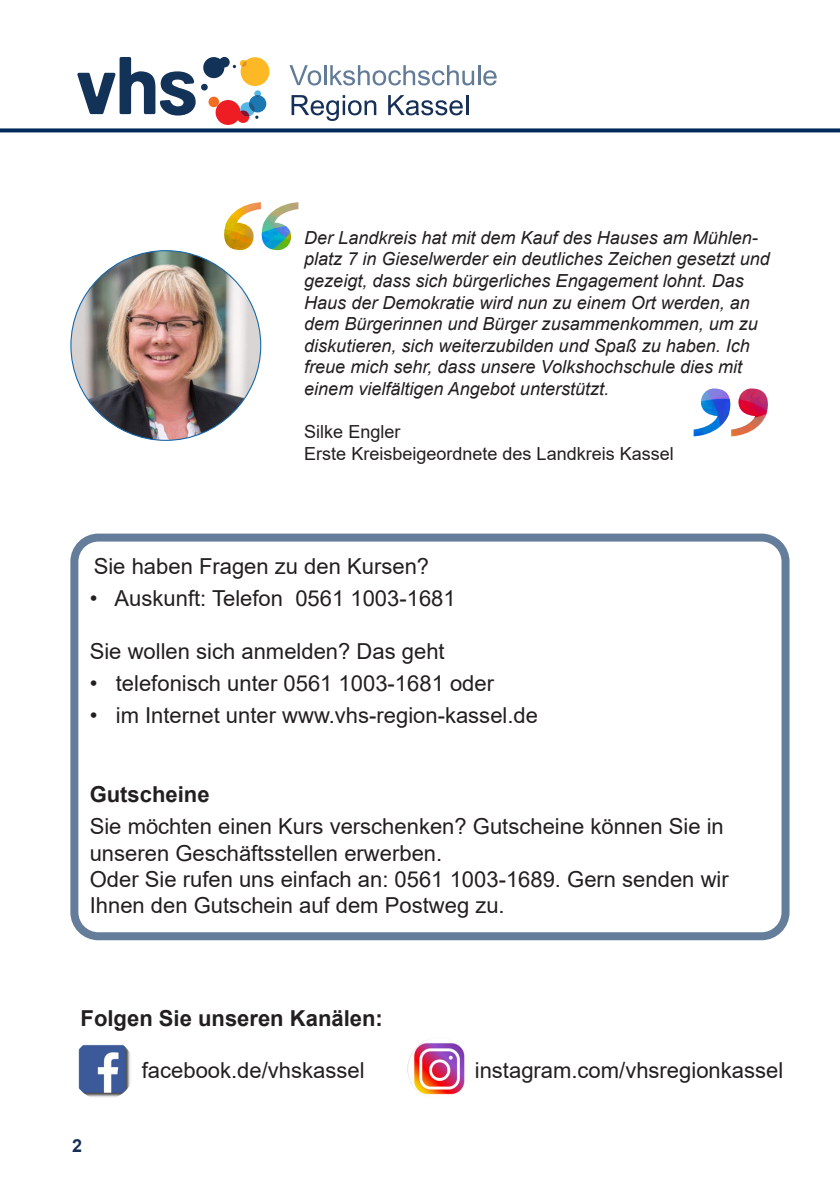
<style>
.page{position:relative;width:840px;height:1191px;background:#fff}
.page>*{position:absolute;margin:0;border:0;box-sizing:border-box;transform-origin:0 0}
.t1{font:22px/26.4px "Arial";color:#231f20}
.t2{font:700 22px "Arial";color:#231f20}
.t3{font:italic 18px/21.6px "Arial";color:#231f20}
.t4{font:18px/21.6px "Arial";color:#231f20}
.t5{font:700 18px "Arial";color:#172f57}
</style>
<div class="page">
<svg style="left:77px;top:57px;width:192px;height:68px"></svg>
<svg style="left:289px;top:65px;width:32px;height:20px"></svg>
<hr style="left:324px;top:65px;width:2px;height:20px;background:#627c98">
<svg style="left:330px;top:65px;width:144px;height:20px"></svg>
<hr style="left:477px;top:65px;width:3px;height:20px;background:#627c98">
<svg style="left:483px;top:70px;width:13px;height:15px"></svg>
<svg style="left:291px;top:95px;width:85px;height:26px"></svg>
<svg style="left:388px;top:95px;width:74px;height:20px"></svg>
<hr style="left:465px;top:95px;width:3px;height:20px;background:#163057">
<div style="left:70px;top:533px;width:719px;height:407px;border:8px solid #647d9b;border-radius:24px"></div>
<svg style="left:0;top:128px;width:839px;height:4px;background:#1c416d"></svg>
<img style="left:71px;top:251px;width:189px;height:189px;border-radius:95px">
<img style="left:261px;top:202px;width:37px;height:49px">
<img style="left:224px;top:202px;width:37px;height:49px">
<img style="left:693px;top:388px;width:37px;height:48px">
<img style="left:730px;top:388px;width:38px;height:48px">
<img style="left:78px;top:1044px;width:52px;height:53px">
<img style="left:407px;top:1037px;width:62px;height:63px;border-radius:31px">
<p class="t3" style="left:304px;top:227px;width:467px">Der Landkreis hat mit dem Kauf des Hauses am Mühlen&shy;platz 7 in Gieselwerder ein deutliches Zeichen gesetzt und gezeigt, dass sich bürgerliches Engagement lohnt. Das Haus der Demokratie wird nun zu einem Ort werden, an dem Bürgerinnen und Bürger zusammenkommen, um zu diskutieren, sich weiterzubilden und Spaß zu haben. Ich freue mich sehr, dass unsere Volkshochschule dies mit einem vielfältigen Angebot unterstützt.</p>
<p class="t4" style="left:304px;top:421px;width:371px">Silke Engler<br>Erste Kreisbeigeordnete des Landkreis Kassel</p>
<p class="t1" style="left:94px;top:553px;width:337px">Sie haben Fragen zu den Kursen?</p>
<p class="t1" style="left:90px;top:585px;width:367px">• Auskunft: Telefon 0561 1003-1681</p>
<p class="t1" style="left:90px;top:637px;width:356px">Sie wollen sich anmelden? Das geht</p>
<p class="t1" style="left:90px;top:669px;width:405px">• telefonisch unter 0561 1003-1681 oder</p>
<p class="t1" style="left:90px;top:702px;width:449px">• im Internet unter www.vhs-region-kassel.de</p>
<p class="t2" style="left:90px;top:779px;width:121px">Gutscheine</p>
<p class="t1" style="left:90px;top:813px;width:640px">Sie möchten einen Kurs verschenken? Gutscheine können Sie in unseren Geschäftsstellen erwerben.<br>Oder Sie rufen uns einfach an: 0561 1003-1689. Gern senden wir Ihnen den Gutschein auf dem Postweg zu.</p>
<p class="t2" style="left:81px;top:1002px;width:303px">Folgen Sie unseren Kanälen:</p>
<p class="t1" style="left:142px;top:1057px;width:224px">facebook.de/vhskassel</p>
<p class="t1" style="left:474px;top:1057px;width:310px">instagram.com/vhsregionkassel</p>
<p class="t5" style="left:72px;top:1133px;width:12px">2</p>
</div>
